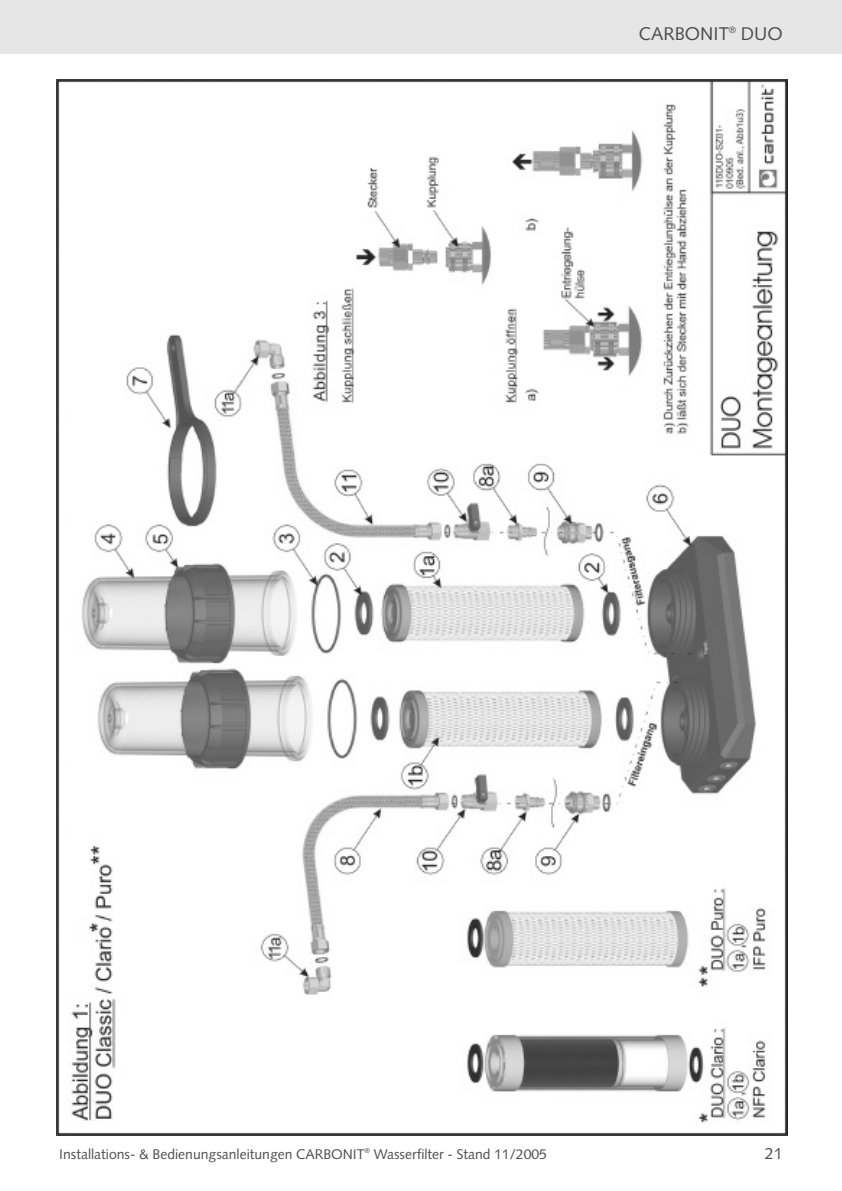
<style>
.page{position:relative;width:842px;height:1191px;background:#fff}
.page>*{position:absolute;margin:0;border:0;box-sizing:border-box;transform-origin:0 0}
.t1{font:18.4px "Syntax";color:#4d4d4d}
.t2{font:16px "Syntax";color:#4d4d4d}
.t3{font:14px "Syntax";color:#4d4d4d}
</style>
<div class="page">
<div style="left:0;top:0;width:842px;height:54px;background:#e6e6e6"></div>
<img style="left:57px;top:79px;width:730px;height:1056px">
<h1 class="t1" style="left:639px;top:26px;width:145px">CARBONIT<sup>®</sup> DUO</h1>
<p class="t3" style="left:59px;top:1148px;width:489px">Installations- &amp; Bedienungsanleitungen CARBONIT<sup>®</sup> Wasserfilter - Stand 11/2005</p>
<p class="t2" style="left:765px;top:1146px;width:19px">21</p>
</div>
